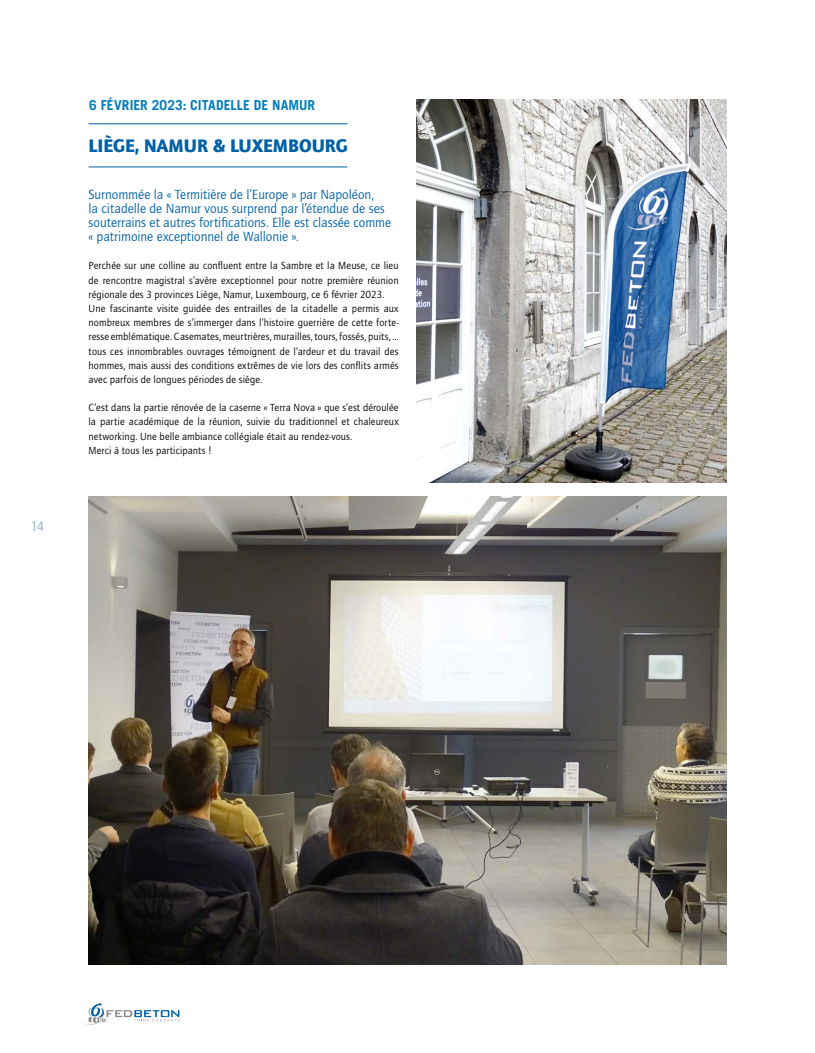
<style>
.page{position:relative;width:815px;height:1053px;background:#fff}
.page>*{position:absolute;margin:0;border:0;box-sizing:border-box;transform-origin:0 0}
.t1{font:900 18.75px "Quay Sans ITC Std";color:#0061a7}
.t2{font:13.75px/14.1px "Quay Sans ITC Std";letter-spacing:-.005em;color:#0061a7}
.t3{font:700 13.75px "Trade Gothic LT Std";letter-spacing:.01em;color:#007dbb}
.t4{font:13.75px "Quay Sans ITC Std";color:#87a8d4}
.t5{font:10.62px/14.1px "Quay Sans ITC Std";letter-spacing:.01em;color:#000}
</style>
<div class="page">
<svg style="left:84px;top:1003px;width:96px;height:21px"></svg>
<img style="left:416px;top:99px;width:310px;height:383px">
<img style="left:89px;top:496px;width:637px;height:468px">
<hr style="left:89px;top:123px;width:258px;height:1px;background:#0061a7">
<hr style="left:89px;top:167px;width:258px;height:1px;background:#0061a7">
<p class="t4" style="left:31px;top:518px;width:15px">14</p>
<p class="t3" style="left:89px;top:96px;width:227px">6 FÉVRIER 2023: CITADELLE DE NAMUR</p>
<h1 class="t1" style="left:89px;top:134px;width:261px">LIÈGE, NAMUR &amp; LUXEMBOURG</h1>
<p class="t2" style="left:89px;top:187px;width:304px">Surnommée la « Termitière de l’Europe » par Napoléon,<br>la citadelle de Namur vous surprend par l’étendue de ses souterrains et autres fortifications. Elle est classée comme « patrimoine exceptionnel de Wallonie ».</p>
<p class="t5" style="left:89px;top:259px;width:312px">Perchée sur une colline au confluent entre la Sambre et la Meuse, ce lieu de rencontre magistral s’avère exceptionnel pour notre première réunion régionale des 3 provinces Liège, Namur, Luxembourg, ce 6 février 2023.<br>Une fascinante visite guidée des entrailles de la citadelle a permis aux nombreux membres de s’immerger dans l’histoire guerrière de cette forte&shy;resse emblématique. Casemates, meurtrières, murailles, tours, fossés, puits, … tous ces innombrables ouvrages témoignent de l’ardeur et du travail des hommes, mais aussi des conditions extrêmes de vie lors des conflits armés avec parfois de longues périodes de siège.</p>
<p class="t5" style="left:89px;top:400px;width:312px">C’est dans la partie rénovée de la caserne « Terra Nova » que s’est déroulée la partie académique de la réunion, suivie du traditionnel et chaleureux networking. Une belle ambiance collégiale était au rendez-vous.<br>Merci à tous les participants !</p>
</div>
